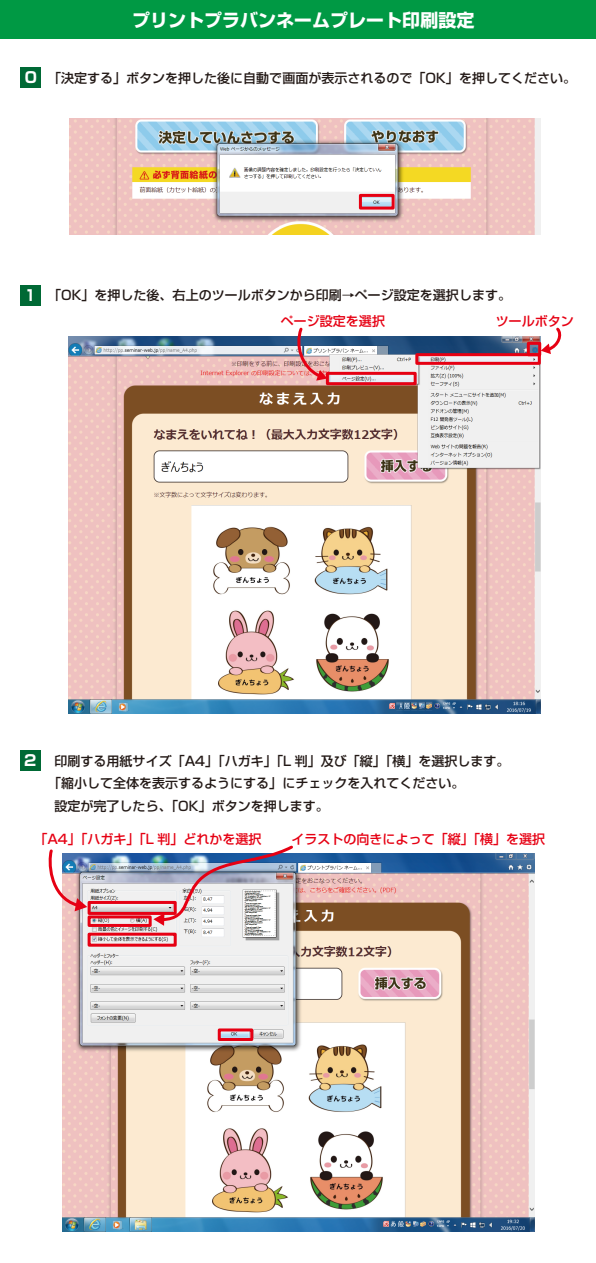
<style>
.page{position:relative;width:596px;height:1263px;background:#fff}
.page>*{position:absolute;margin:0;border:0;box-sizing:border-box;transform-origin:0 0}
.t1{font:700 18px "Shin Go";color:#fff}
.t2{font:700 15px "Shin Go";color:#fff}
.t3{font:500 13px "Shin Go";color:#231916}
.t4{font:500 13px "Shin Go";color:#e60013}
.s1{font-weight:700;font-size:15px;color:#fff}
</style>
<div class="page">
<img style="left:69px;top:336px;width:471px;height:377px">
<img style="left:62px;top:854px;width:472px;height:377px">
<div style="left:0;top:0;width:595px;height:38px;background:#094"></div>
<div style="left:20px;top:285px;width:21px;height:21px;background:#006935"></div>
<div style="left:20px;top:68px;width:21px;height:20px;background:#006935"></div>
<div style="left:20px;top:750px;width:21px;height:21px;background:#006935"></div>
<div style="left:326px;top:372px;width:90px;height:13px;border:3px solid #e60013"></div>
<div style="left:415px;top:353px;width:125px;height:12px;border:3px solid #e60013"></div>
<svg style="left:540px;top:327px;width:22px;height:27px"></svg>
<div style="left:526px;top:342px;width:15px;height:14px;border:3px solid #e60013"></div>
<svg style="left:295px;top:327px;width:32px;height:53px"></svg>
<div style="left:88px;top:901px;width:88px;height:14px;border:3px solid #e60013"></div>
<div style="left:88px;top:932px;width:88px;height:14px;border:3px solid #e60013"></div>
<div style="left:88px;top:915px;width:64px;height:12px;border:3px solid #e60013"></div>
<div style="left:218px;top:1028px;width:35px;height:13px;border:3px solid #e60013"></div>
<svg style="left:48px;top:849px;width:39px;height:62px"></svg>
<img style="left:153px;top:845px;width:142px;height:81px">
<img style="left:69px;top:119px;width:471px;height:115px">
<div style="left:358px;top:194px;width:36px;height:16px;border:3px solid #e60013"></div>
<p class="t2" style="left:25px;top:67px;width:14px">0</p>
<h1 class="t1" style="left:132px;top:8px;width:343px">プリントプラバンネームプレート印刷設定</h1>
<p class="t3" style="left:48px;top:70px;width:529px">「決定する」ボタンを押した後に自動で画面が表示されるので「OK」を押してください。</p>
<p class="t2" style="left:23px;top:285px;width:16px">１</p>
<p class="t3" style="left:48px;top:287px;width:464px">「OK」を押した後、右上のツールボタンから印刷→ページ設定を選択します。</p>
<p class="t4" style="left:281px;top:313px;width:105px">ページ設定を選択</p>
<p class="t4" style="left:495px;top:313px;width:80px">ツールボタン</p>
<p class="t3" style="left:24px;top:752px;width:486px"><span class="s1">2</span> 印刷する用紙サイズ「A4」「ハガキ」「L 判」及び「縦」「横」を選択します。</p>
<p class="t3" style="left:48px;top:775px;width:417px">「縮小して全体を表示するようにする」にチェックを入れてください。</p>
<p class="t3" style="left:54px;top:797px;width:275px">設定が完了したら、「OK」ボタンを押します。</p>
<p class="t4" style="left:34px;top:831px;width:228px">「A4」「ハガキ」「L 判」どれかを選択</p>
<p class="t4" style="left:291px;top:831px;width:255px">イラストの向きによって「縦」「横」を選択</p>
</div>
